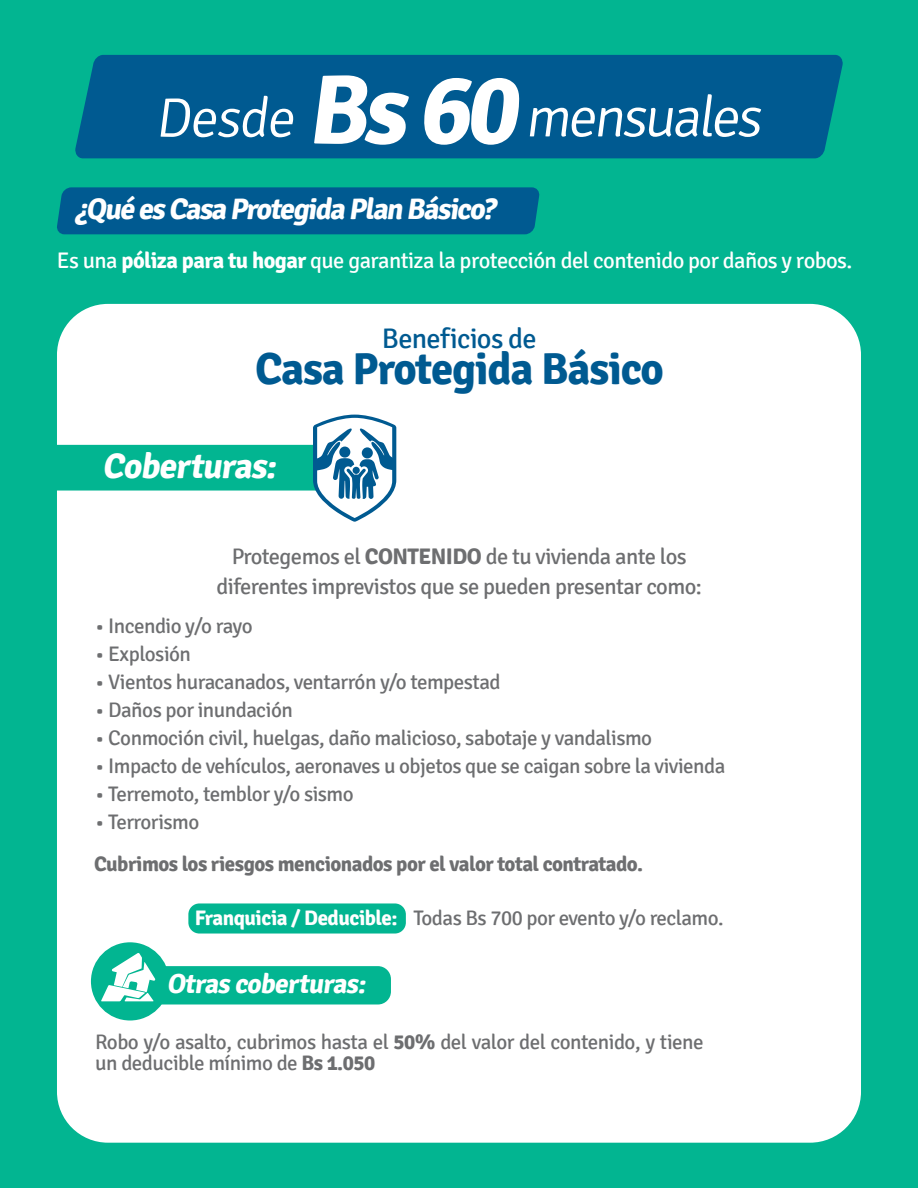
<style>
.page{position:relative;width:918px;height:1188px;background:#02b591}
.page>*{position:absolute;margin:0;border:0;box-sizing:border-box;transform-origin:0 0}
.t1{font:300 57.15px "Signika";color:#fff}
.t2{font:700 44.85px "Signika";letter-spacing:-.025em;color:#005a91}
.t3{font:italic 700 35.4px "Signika";color:#fff}
.t4{font:italic 700 29.7px "Signika";color:#fff}
.t5{font:28.35px "Signika";letter-spacing:-.025em;color:#005a91}
.t6{font:italic 700 27.45px "Signika";color:#fff}
.t7{font:22.5px/30px "Signika";letter-spacing:-.025em;color:#6d6e70;text-align:center}
.t8{font:22.5px "Signika";letter-spacing:-.025em;color:#fff}
.t9{font:21px/20.5px "Signika";letter-spacing:-.025em;color:#6d6e70}
.t10{font:700 21px "Signika";letter-spacing:-.025em;color:#6d6e70}
.s1{font-size:55.65px}
.s2{font-weight:700;font-size:98.4px}
.s3{font-weight:700}
.s4{font-weight:700;color:#fff}
</style>
<div class="page">
<div style="left:57px;top:304px;width:804px;height:839px;background:#fff;border-radius:51px"></div>
<div style="left:75px;top:55px;width:768px;height:103px;background:#005a91"></div>
<div style="left:57px;top:187px;width:483px;height:47px;background:#005a91"></div>
<svg style="left:57px;top:415px;width:339px;height:107px"></svg>
<div style="left:188px;top:903px;width:218px;height:31px;background:#02b591;border-radius:11px"></div>
<div style="left:91px;top:942px;width:78px;height:79px;background:#02b591;border-radius:50%"></div>
<div style="left:141px;top:966px;width:250px;height:39px;background:#02b591;border-radius:13px"></div>
<svg style="left:101px;top:953px;width:54px;height:48px"></svg>
<h1 class="t1" style="left:155px;top:86px;width:616px"><span class="s1">Desde</span> <span class="s2">Bs 60</span>mensuales</h1>
<h3 class="t4" style="left:75px;top:191px;width:428px">¿Qué esCasa Protegida Plan Básico?</h3>
<p class="t8" style="left:57px;top:248px;width:797px">Es una <span class="s3">póliza para tu hogar</span> que garantiza la protección del contenido por daños y robos.</p>
<h3 class="t5" style="left:382px;top:322px;width:156px">Beneficios de</h3>
<h2 class="t2" style="left:255px;top:342px;width:410px">Casa Protegida Básico</h2>
<h3 class="t3" style="left:102px;top:445px;width:181px">Coberturas:</h3>
<p class="t7" style="left:217px;top:541px;width:487px">Protegemos el <span class="s3">CONTENIDO</span> de tu vivienda ante los diferentes imprevistos que se pueden presentar como:</p>
<p class="t9" style="left:95px;top:616px;width:159px">• Incendio y/o rayo</p>
<p class="t9" style="left:95px;top:644px;width:97px">• Explosión</p>
<p class="t9" style="left:95px;top:672px;width:407px">• Vientos huracanados, ventarrón y/o tempestad</p>
<p class="t9" style="left:95px;top:700px;width:199px">• Daños por inundación</p>
<p class="t9" style="left:95px;top:728px;width:558px">• Conmoción civil, huelgas, daño malicioso, sabotaje y vandalismo</p>
<p class="t9" style="left:95px;top:756px;width:632px">• Impacto de vehículos, aeronaves u objetos que se caigan sobre la vivienda</p>
<p class="t9" style="left:95px;top:784px;width:260px">• Terremoto, temblor y/o sismo</p>
<p class="t9" style="left:95px;top:812px;width:106px">• Terrorismo</p>
<p class="t10" style="left:94px;top:851px;width:551px">Cubrimos los riesgos mencionados por el valor total contratado.</p>
<p class="t9" style="left:195px;top:908px;width:531px"><span class="s4">Franquicia / Deducible:</span> Todas Bs 700 por evento y/o reclamo.</p>
<h3 class="t6" style="left:167px;top:967px;width:205px">Otras coberturas:</h3>
<p class="t9" style="left:95px;top:1032px;width:610px">Robo y/o asalto, cubrimos hasta el <span class="s3">50%</span> del valor del contenido, y tiene un deducible mínimo de <span class="s3">Bs 1.050</span></p>
</div>
